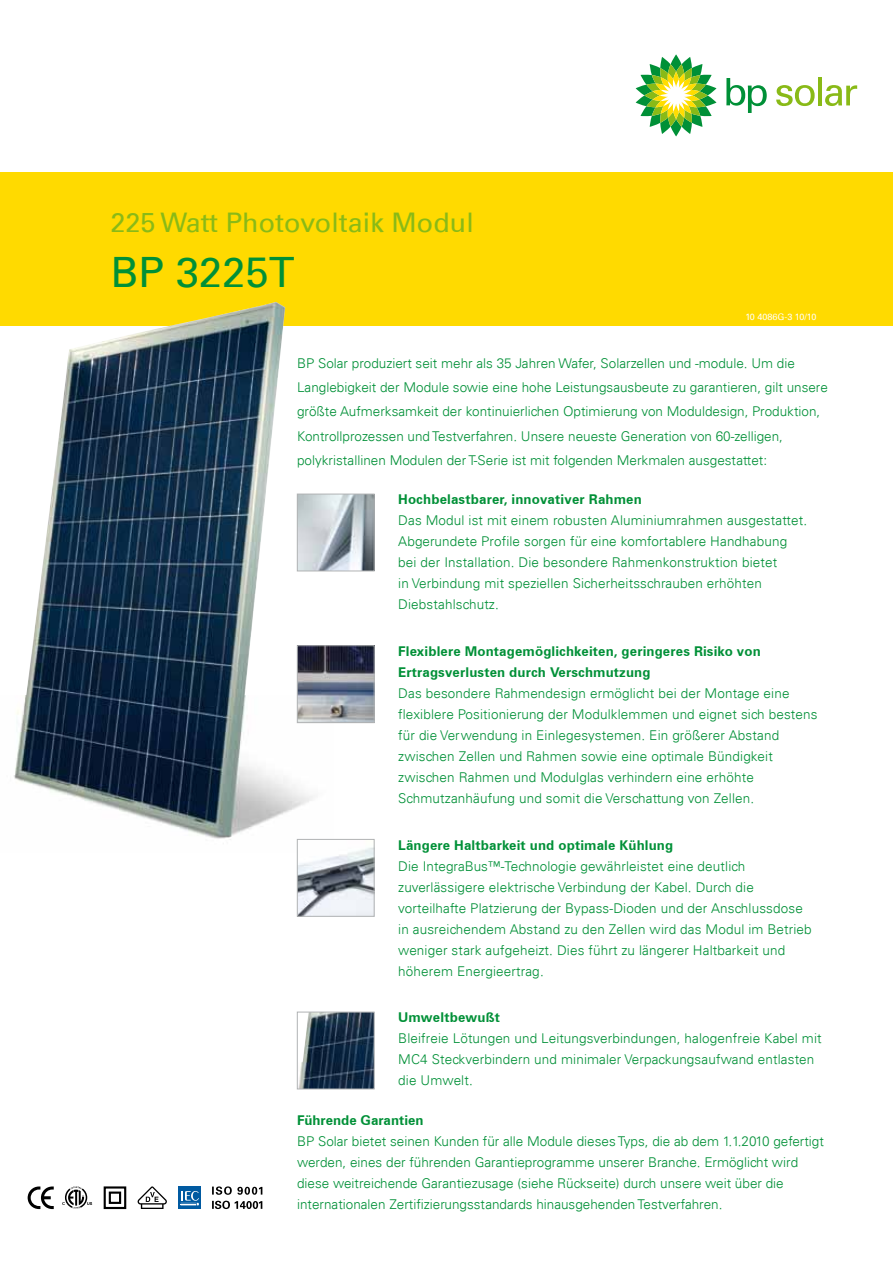
<style>
.page{position:relative;width:893px;height:1263px;background:#fff}
.page>*{position:absolute;margin:0;border:0;box-sizing:border-box;transform-origin:0 0}
.t1{font:41.85px "Univers 55 Roman";color:#009037}
.t2{font:27px "Univers 55 Roman";color:#89ba17}
.t3{font:300 13.5px/21px "Univers 45";letter-spacing:.01em;color:#009037}
.t4{font:700 13.5px/21px "Univers 65 BT";letter-spacing:.01em;color:#009037}
.t5{font:9px "Univers 55 Roman";color:#fff}
</style>
<div class="page">
<div style="left:0;top:172px;width:893px;height:154px;background:#ffda00"></div>
<svg style="left:636px;top:54px;width:80px;height:82px"></svg>
<svg style="left:726px;top:78px;width:41px;height:35px"></svg>
<svg style="left:776px;top:85px;width:39px;height:21px"></svg>
<hr style="left:818px;top:77px;width:4px;height:28px;background:#89ba17">
<svg style="left:825px;top:85px;width:32px;height:21px"></svg>
<img style="left:14px;top:302px;width:320px;height:551px">
<img style="left:299px;top:647px;width:73px;height:74px">
<div style="left:297px;top:645px;width:77px;height:78px;border:1px solid #b1b3b4"></div>
<img style="left:299px;top:496px;width:73px;height:73px">
<div style="left:297px;top:494px;width:77px;height:77px;border:1px solid #b1b3b4"></div>
<img style="left:299px;top:1014px;width:73px;height:73px">
<div style="left:297px;top:1012px;width:77px;height:77px;border:1px solid #b1b3b4"></div>
<img style="left:299px;top:841px;width:73px;height:73px">
<div style="left:297px;top:839px;width:77px;height:77px;border:1px solid #b1b3b4"></div>
<svg style="left:62px;top:1186px;width:30px;height:22px"></svg>
<svg style="left:212px;top:1201px;width:50px;height:8px"></svg>
<svg style="left:212px;top:1186px;width:50px;height:9px"></svg>
<div style="left:178px;top:1186px;width:23px;height:23px;background:#005aa1"></div>
<svg style="left:181px;top:1191px;width:18px;height:15px"></svg>
<div style="left:104px;top:1186px;width:22px;height:23px;border:2px solid #000"></div>
<div style="left:109px;top:1191px;width:12px;height:13px;border:2px solid #000"></div>
<svg style="left:28px;top:1186px;width:26px;height:23px"></svg>
<svg style="left:138px;top:1186px;width:29px;height:23px"></svg>
<h2 class="t2" style="left:111px;top:206px;width:365px">225 Watt Photovoltaik Modul</h2>
<h1 class="t1" style="left:111px;top:247px;width:185px">BP 3225T</h1>
<p class="t5" style="left:745px;top:311px;width:73px">10 4086G-3 10/10</p>
<p class="t3" style="left:297px;top:352px;width:532px;line-height:24px">BP Solar produziert seit mehr als 35 Jahren Wafer, Solarzellen und -module. Um die Langlebigkeit der Module sowie eine hohe Leistungsausbeute zu garantieren, gilt unsere größte Aufmerksamkeit der kontinuierlichen Optimierung von Moduldesign, Produktion, Kontrollprozessen und Testverfahren. Unsere neueste Generation von 60-zelligen, polykristallinen Modulen der T-Serie ist mit folgenden Merkmalen ausgestattet:</p>
<p class="t4" style="left:398px;top:489px;width:245px">Hochbelastbarer, innovativer Rahmen</p>
<p class="t3" style="left:398px;top:510px;width:410px">Das Modul ist mit einem robusten Aluminiumrahmen ausgestattet.<br>Abgerundete Profile sorgen für eine komfortablere Handhabung bei der Installation. Die besondere Rahmenkonstruktion bietet<br>in Verbindung mit speziellen Sicherheitsschrauben erhöhten Diebstahlschutz.</p>
<p class="t4" style="left:398px;top:640px;width:364px">Flexiblere Montagemöglichkeiten, geringeres Risiko von<br>Ertragsverlusten durch Verschmutzung</p>
<p class="t3" style="left:398px;top:683px;width:421px">Das besondere Rahmendesign ermöglicht bei der Montage eine flexiblere Positionierung der Modulklemmen und eignet sich bestens für die Verwendung in Einlegesystemen. Ein größerer Abstand zwischen Zellen und Rahmen sowie eine optimale Bündigkeit zwischen Rahmen und Modulglas verhindern eine erhöhte Schmutzanhäufung und somit die Verschattung von Zellen.</p>
<p class="t4" style="left:398px;top:834px;width:276px">Längere Haltbarkeit und optimale Kühlung</p>
<p class="t3" style="left:398px;top:855px;width:415px">Die IntegraBus™-Technologie gewährleistet eine deutlich zuverlässigere elektrische Verbindung der Kabel. Durch die vorteilhafte Platzierung der Bypass-Dioden und der Anschlussdose in ausreichendem Abstand zu den Zellen wird das Modul im Betrieb weniger stark aufgeheizt. Dies führt zu längerer Haltbarkeit und höherem Energieertrag.</p>
<p class="t4" style="left:398px;top:1007px;width:103px">Umweltbewußt</p>
<p class="t3" style="left:398px;top:1028px;width:425px">Bleifreie Lötungen und Leitungsverbindungen, halogenfreie Kabel mit<br>MC4 Steckverbindern und minimaler Verpackungsaufwand entlasten die Umwelt.</p>
<p class="t4" style="left:297px;top:1109px;width:128px">Führende Garantien</p>
<p class="t3" style="left:297px;top:1131px;width:528px">BP Solar bietet seinen Kunden für alle Module dieses Typs, die ab dem 1.1.2010 gefertigt werden, eines der führenden Garantieprogramme unserer Branche. Ermöglicht wird diese weitreichende Garantiezusage (siehe Rückseite) durch unsere weit über die internationalen Zertifizierungsstandards hinausgehenden Testverfahren.</p>
</div>
